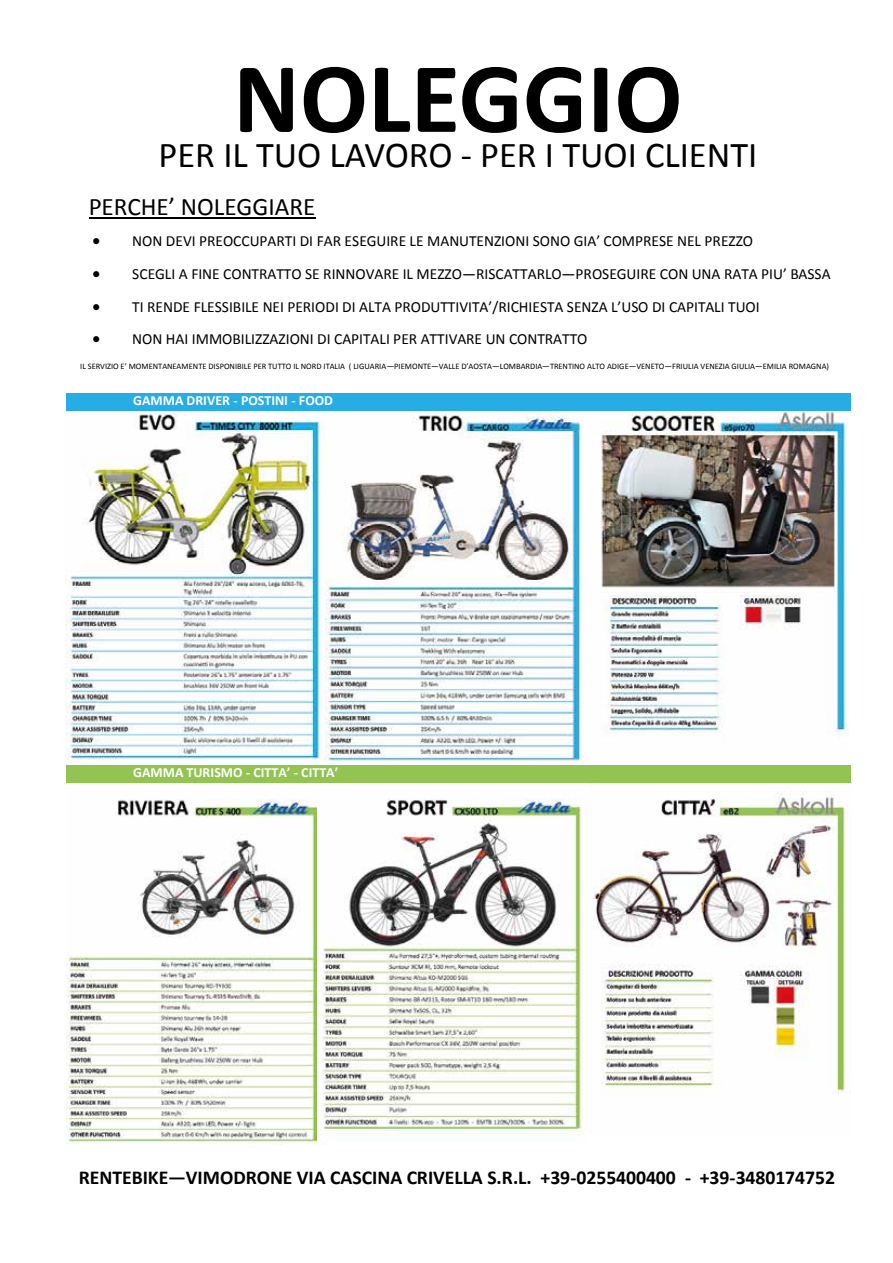
<style>
.page{position:relative;width:893px;height:1263px;background:#fff}
.page>*{position:absolute;margin:0;border:0;box-sizing:border-box;transform-origin:0 0}
.t1{font:700 100.95px "Calibri";color:#000}
.t2{font:36.45px "Calibri";color:#000}
.t3{font:25.2px "Calibri";color:#000}
.t4{font:700 19.65px "Calibri";letter-spacing:-.005em;color:#000}
.t5{font:15.45px "Calibri";color:#000}
.t6{font:700 13.95px "Calibri";color:#fff}
.t7{font:8.4px "Calibri";color:#000}
</style>
<div class="page">
<img style="left:66px;top:411px;width:782px;height:354px">
<img style="left:66px;top:799px;width:259px;height:345px">
<img style="left:593px;top:793px;width:253px;height:301px">
<img style="left:318px;top:798px;width:264px;height:344px">
<hr style="left:89px;top:217px;width:227px;height:2px;background:#000">
<div style="left:66px;top:765px;width:784px;height:18px;background:#93c353"></div>
<div style="left:66px;top:393px;width:785px;height:18px;background:#27ade4"></div>
<h1 class="t1" style="left:233px;top:34px;width:451px">NOLEGGIO</h1>
<h2 class="t2" style="left:159px;top:132px;width:600px">PER IL TUO LAVORO - PER I TUOI CLIENTI</h2>
<h3 class="t3" style="left:89px;top:190px;width:228px">PERCHE’ NOLEGGIARE</h3>
<p class="t5" style="left:93px;top:231px;width:662px">• NON DEVI PREOCCUPARTI DI FAR ESEGUIRE LE MANUTENZIONI SONO GIA’ COMPRESE NEL PREZZO</p>
<p class="t5" style="left:93px;top:264px;width:740px">• SCEGLI A FINE CONTRATTO SE RINNOVARE IL MEZZO—RISCATTARLO—PROSEGUIRE CON UNA RATA PIU’ BASSA</p>
<p class="t5" style="left:93px;top:297px;width:669px">• TI RENDE FLESSIBILE NEI PERIODI DI ALTA PRODUTTIVITA’/RICHIESTA SENZA L’USO DI CAPITALI TUOI</p>
<p class="t5" style="left:93px;top:329px;width:496px">• NON HAI IMMOBILIZZAZIONI DI CAPITALI PER ATTIVARE UN CONTRATTO</p>
<p class="t7" style="left:80px;top:360px;width:750px">IL SERVIZIO E’ MOMENTANEAMENTE DISPONIBILE PER TUTTO IL NORD ITALIA ( LIGUARIA—PIEMONTE—VALLE D’AOSTA—LOMBARDIA—TRENTINO ALTO ADIGE—VENETO—FRIULIA VENEZIA GIULIA—EMILIA ROMAGNA)</p>
<p class="t6" style="left:133px;top:391px;width:201px">GAMMA DRIVER - POSTINI - FOOD</p>
<p class="t6" style="left:133px;top:763px;width:207px">GAMMA TURISMO - CITTA’ - CITTA’</p>
<p class="t4" style="left:79px;top:1164px;width:758px">RENTEBIKE—VIMODRONE VIA CASCINA CRIVELLA S.R.L. +39-0255400400 - +39-3480174752</p>
</div>
